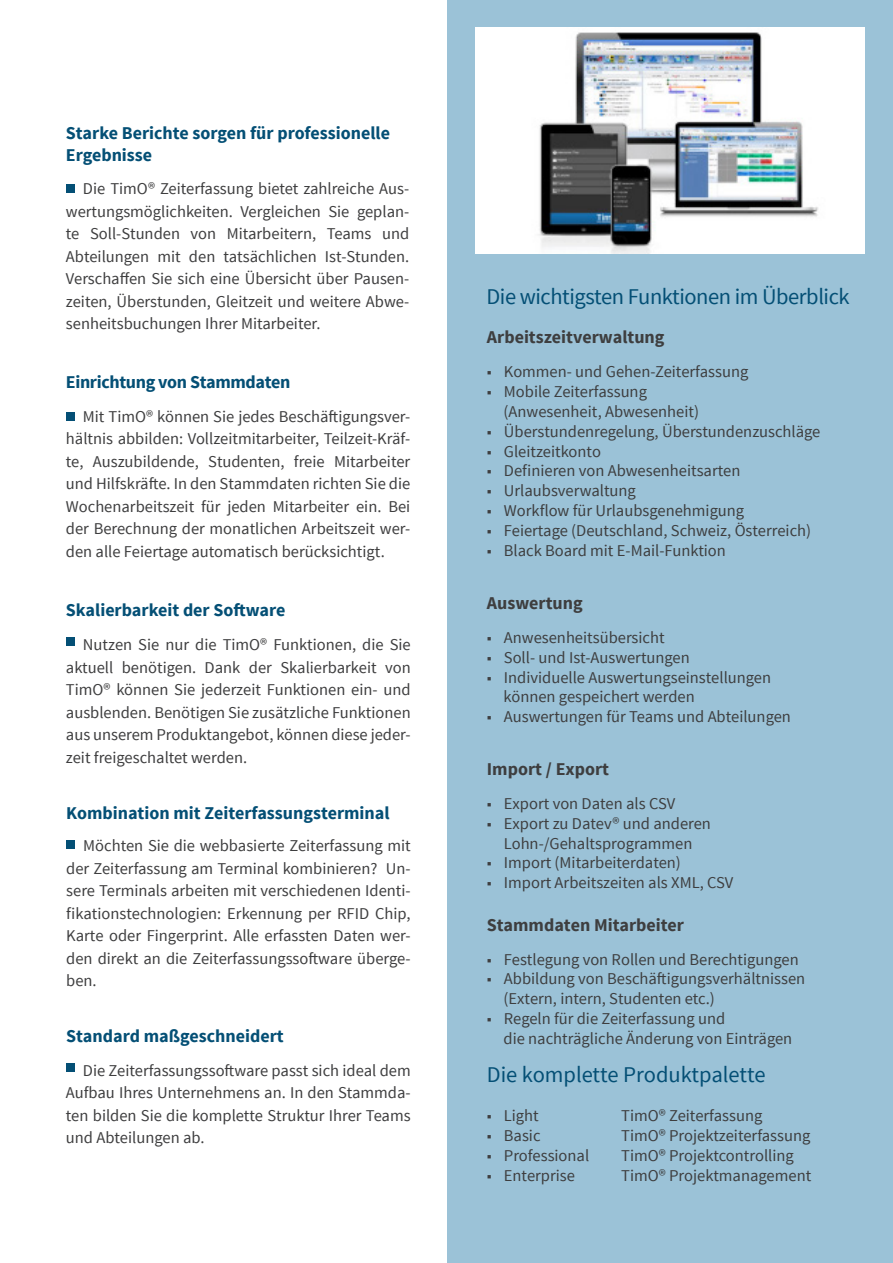
<style>
.page{position:relative;width:893px;height:1263px;background:#fff}
.page>*{position:absolute;margin:0;border:0;box-sizing:border-box;transform-origin:0 0}
.t1{font:22.5px "Source Sans Pro";letter-spacing:-.02em;color:#044f75}
.t2{font:22.5px "Source Sans Pro";color:#044f75}
.t3{font:700 18px/21.6px "Source Sans Pro";color:#044f75}
.t4{font:700 18px "Source Sans Pro";color:#3e3e3f}
.t5{font:700 18px "Source Sans Pro";letter-spacing:-.02em;color:#044f75}
.einzug{font:16.5px/22.5px "Source Sans Pro";color:#3e3e3f;text-align:justify}
.text{font:16.5px "Source Sans Pro";color:#3e3e3f}
</style>
<div class="page">
<div style="left:448px;top:0;width:445px;height:1263px;background:#9bc2d7"></div>
<img style="left:475px;top:28px;width:390px;height:226px">
<div style="left:66px;top:184px;width:8px;height:8px;background:#044f75"></div>
<div style="left:66px;top:413px;width:8px;height:8px;background:#044f75"></div>
<div style="left:66px;top:638px;width:9px;height:8px;background:#044f75"></div>
<div style="left:66px;top:840px;width:9px;height:8px;background:#044f75"></div>
<div style="left:66px;top:1063px;width:9px;height:9px;background:#044f75"></div>
<p class="t3" style="left:66px;top:123px;width:326px">Starke Berichte sorgen für professionelle<br>Ergebnisse</p>
<p class="einzug" style="left:66px;top:178px;width:345px;text-indent:17px">Die TimO® Zeiterfassung bietet zahlreiche Aus&shy;wertungsmöglichkeiten. Vergleichen Sie geplan&shy;te Soll-Stunden von Mitarbeitern, Teams und Abteilungen mit den tatsächlichen Ist-Stunden.<br>Verschaffen Sie sich eine Übersicht über Pausen&shy;zeiten, Überstunden, Gleitzeit und weitere Abwe&shy;senheitsbuchungen Ihrer Mitarbeiter.</p>
<p class="t5" style="left:66px;top:370px;width:226px">Einrichtung von Stammdaten</p>
<p class="einzug" style="left:66px;top:405px;width:346px;text-indent:17px">Mit TimO® können Sie jedes Beschäftigungsver&shy;hältnis abbilden: Vollzeitmitarbeiter, Teilzeit-Kräf&shy;te, Auszubildende, Studenten, freie Mitarbeiter und Hilfskräfte. In den Stammdaten richten Sie die Wochenarbeitszeit für jeden Mitarbeiter ein. Bei der Berechnung der monatlichen Arbeitszeit wer&shy;den alle Feiertage automatisch berücksichtigt.</p>
<p class="t3" style="left:66px;top:600px;width:221px">Skalierbarkeit der Software</p>
<p class="einzug" style="left:66px;top:634px;width:346px;text-indent:17px">Nutzen Sie nur die TimO® Funktionen, die Sie aktuell benötigen. Dank der Skalierbarkeit von TimO® können Sie jederzeit Funktionen ein- und ausblenden. Benötigen Sie zusätzliche Funktionen aus unserem Produktangebot, können diese jeder&shy;zeit freigeschaltet werden.</p>
<p class="t3" style="left:66px;top:803px;width:325px">Kombination mit Zeiterfassungsterminal</p>
<p class="einzug" style="left:66px;top:835px;width:346px;text-indent:17px">Möchten Sie die webbasierte Zeiterfassung mit der Zeiterfassung am Terminal kombinieren? Un&shy;sere Terminals arbeiten mit verschiedenen Identi&shy;fikationstechnologien: Erkennung per RFID Chip, Karte oder Fingerprint. Alle erfassten Daten wer&shy;den direkt an die Zeiterfassungssoftware überge&shy;ben.</p>
<p class="t3" style="left:66px;top:1026px;width:219px">Standard maßgeschneidert</p>
<p class="einzug" style="left:66px;top:1059px;width:346px;text-indent:17px">Die Zeiterfassungssoftware passt sich ideal dem Aufbau Ihres Unternehmens an. In den Stammda&shy;ten bilden Sie die komplette Struktur Ihrer Teams und Abteilungen ab.</p>
<p class="t1" style="left:486px;top:282px;width:365px">Die wichtigsten Funktionen im Überblick</p>
<p class="t4" style="left:487px;top:325px;width:179px">Arbeitszeitverwaltung</p>
<p class="einzug" style="left:487px;top:361px;width:263px">■ Kommen- und Gehen-Zeiterfassung</p>
<p class="einzug" style="left:504px;top:382px;width:197px;line-height:19.8px;text-indent:-17px">■ Mobile Zeiterfassung (Anwesenheit, Abwesenheit)</p>
<p class="einzug" style="left:487px;top:420px;width:335px">■ Überstundenregelung, Überstundenzuschläge</p>
<p class="einzug" style="left:487px;top:440px;width:116px">■ Gleitzeitkonto</p>
<p class="einzug" style="left:487px;top:460px;width:255px">■ Definieren von Abwesenheitsarten</p>
<p class="einzug" style="left:487px;top:480px;width:150px">■ Urlaubsverwaltung</p>
<p class="einzug" style="left:487px;top:499px;width:259px">■ Workflow für Urlaubsgenehmigung</p>
<p class="einzug" style="left:487px;top:519px;width:326px">■ Feiertage (Deutschland, Schweiz, Österreich)</p>
<p class="einzug" style="left:487px;top:539px;width:241px">■ Black Board mit E-Mail-Funktion</p>
<p class="t4" style="left:487px;top:592px;width:97px">Auswertung</p>
<p class="einzug" style="left:487px;top:626px;width:179px">■ Anwesenheitsübersicht</p>
<p class="einzug" style="left:487px;top:646px;width:204px">■ Soll- und Ist-Auswertungen</p>
<p class="einzug" style="left:504px;top:667px;width:269px;line-height:19.8px;text-indent:-17px">■ Individuelle Auswertungseinstellungen können gespeichert werden</p>
<p class="einzug" style="left:487px;top:706px;width:306px">■ Auswertungen für Teams und Abteilungen</p>
<p class="t4" style="left:487px;top:757px;width:124px">Import / Export</p>
<p class="einzug" style="left:487px;top:792px;width:190px">■ Export von Daten als CSV</p>
<p class="einzug" style="left:487px;top:814px;width:226px;line-height:19.8px;text-align:center">■ Export zu Datev® und anderen<br>Lohn-/Gehaltsprogrammen</p>
<p class="einzug" style="left:487px;top:852px;width:196px">■ Import (Mitarbeiterdaten)</p>
<p class="einzug" style="left:487px;top:872px;width:248px">■ Import Arbeitszeiten als XML, CSV</p>
<p class="t4" style="left:487px;top:913px;width:199px">Stammdaten Mitarbeiter</p>
<p class="einzug" style="left:487px;top:948px;width:313px">■ Festlegung von Rollen und Berechtigungen</p>
<p class="einzug" style="left:504px;top:969px;width:303px;line-height:19.8px;text-indent:-17px">■ Abbildung von Beschäftigungsverhältnissen (Extern, intern, Studenten etc.)</p>
<p class="einzug" style="left:504px;top:1009px;width:290px;line-height:19.8px;text-indent:-17px">■ Regeln für die Zeiterfassung und<br>die nachträgliche Änderung von Einträgen</p>
<p class="t2" style="left:487px;top:1061px;width:280px">Die komplette Produktpalette</p>
<p class="einzug" style="left:487px;top:1105px;width:53px">■ Light</p>
<p class="einzug" style="left:487px;top:1125px;width:55px">■ Basic</p>
<p class="einzug" style="left:487px;top:1145px;width:104px">■ Professional</p>
<p class="einzug" style="left:487px;top:1164px;width:90px">■ Enterprise</p>
<p class="text" style="left:621px;top:1106px;width:143px">TimO® Zeiterfassung</p>
<p class="text" style="left:621px;top:1125px;width:191px">TimO® Projektzeiterfassung</p>
<p class="text" style="left:621px;top:1145px;width:174px">TimO® Projektcontrolling</p>
<p class="text" style="left:621px;top:1165px;width:192px">TimO® Projektmanagement</p>
</div>
